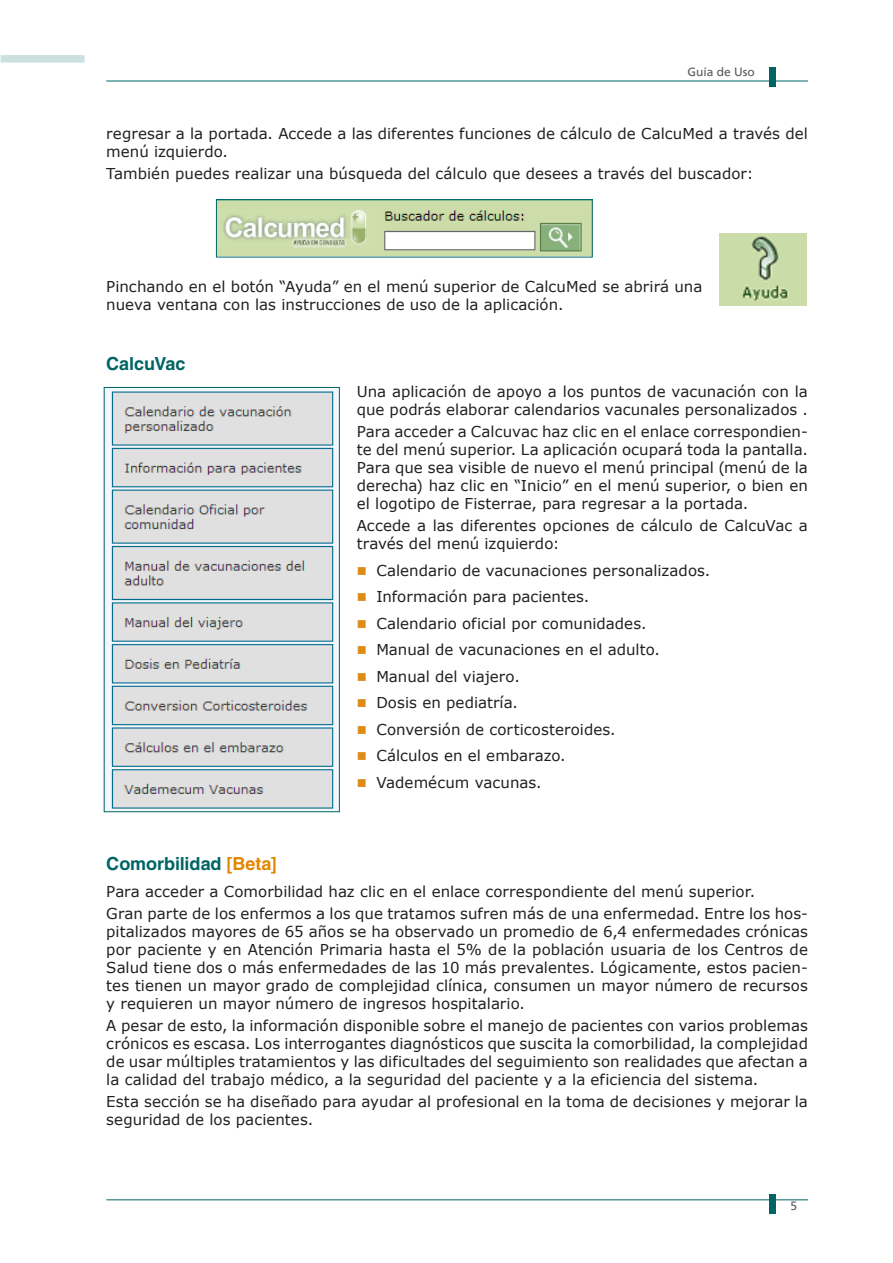
<style>
.page{position:relative;width:893px;height:1263px;background:#fff}
.page>*{position:absolute;margin:0;border:0;box-sizing:border-box;transform-origin:0 0}
.TITULO_1{font:700 18px "Helvetica LT Std";letter-spacing:-.005em;color:#006464}
.PARRAFO_1{font:15px/18px "Verdana";letter-spacing:.005em;color:#231f20}
.BOLILLO{font:15px "Verdana";letter-spacing:.005em;color:#231f20}
.t1{font:12px "Frutiger LT";color:#57585a}
.s1{color:#df8b17}
.s2{color:#e18700}
</style>
<div class="page">
<div style="left:1px;top:55px;width:84px;height:8px;background:#cce0e0"></div>
<hr style="left:106px;top:81px;width:702px;height:1px;background:#006464">
<div style="left:770px;top:67px;width:6px;height:20px;background:#006464"></div>
<div style="left:770px;top:1195px;width:6px;height:19px;background:#006464"></div>
<hr style="left:106px;top:1199px;width:702px;height:1px;background:#006464">
<img style="left:218px;top:201px;width:373px;height:54px">
<div style="left:216px;top:199px;width:377px;height:58px;border:1px solid #006464"></div>
<img style="left:719px;top:234px;width:87px;height:72px">
<img style="left:106px;top:389px;width:232px;height:421px">
<div style="left:104px;top:387px;width:236px;height:425px;border:1px solid #006464"></div>
<p class="t1" style="left:687px;top:65px;width:69px">Guía de Uso</p>
<p class="PARRAFO_1" style="left:106px;top:124px;width:703px">regresar a la portada. Accede a las diferentes funciones de cálculo de CalcuMed a través del menú izquierdo.</p>
<p class="PARRAFO_1" style="left:106px;top:165px;width:649px">También puedes realizar una búsqueda del cálculo que desees a través del buscador:</p>
<p class="PARRAFO_1" style="left:106px;top:278px;width:598px">Pinchando en el botón “Ayuda” en el menú superior de CalcuMed se abrirá una nueva ventana con las instrucciones de uso de la aplicación.</p>
<p class="TITULO_1" style="left:106px;top:353px;width:81px">CalcuVac</p>
<p class="PARRAFO_1" style="left:357px;top:382px;width:453px">Una aplicación de apoyo a los puntos de vacunación con la que podrás elaborar calendarios vacunales personalizados .</p>
<p class="PARRAFO_1" style="left:357px;top:422px;width:453px;text-align:justify">Para acceder a Calcuvac haz clic en el enlace correspondien&shy;te del menú superior. La aplicación ocupará toda la pantalla.<br>Para que sea visible de nuevo el menú principal (menú de la derecha) haz clic en “Inicio” en el menú superior, o bien en el logotipo de Fisterrae, para regresar a la portada.</p>
<p class="PARRAFO_1" style="left:357px;top:517px;width:453px">Accede a las diferentes opciones de cálculo de CalcuVac a través del menú izquierdo:</p>
<p class="BOLILLO" style="left:357px;top:560px;width:355px"><span class="s1">■</span> Calendario de vacunaciones personalizados.</p>
<p class="BOLILLO" style="left:357px;top:587px;width:234px"><span class="s1">■</span> Información para pacientes.</p>
<p class="BOLILLO" style="left:357px;top:613px;width:291px"><span class="s1">■</span> Calendario oficial por comunidades.</p>
<p class="BOLILLO" style="left:357px;top:640px;width:305px"><span class="s1">■</span> Manual de vacunaciones en el adulto.</p>
<p class="BOLILLO" style="left:357px;top:666px;width:165px"><span class="s1">■</span> Manual del viajero.</p>
<p class="BOLILLO" style="left:357px;top:693px;width:163px"><span class="s1">■</span> Dosis en pediatría.</p>
<p class="BOLILLO" style="left:357px;top:719px;width:260px"><span class="s1">■</span> Conversión de corticosteroides.</p>
<p class="BOLILLO" style="left:357px;top:746px;width:210px"><span class="s1">■</span> Cálculos en el embarazo.</p>
<p class="BOLILLO" style="left:357px;top:772px;width:186px"><span class="s1">■</span> Vademécum vacunas.</p>
<p class="TITULO_1" style="left:106px;top:853px;width:172px">Comorbilidad <span class="s2">[Beta]</span></p>
<p class="PARRAFO_1" style="left:106px;top:882px;width:650px">Para acceder a Comorbilidad haz clic en el enlace correspondiente del menú superior.</p>
<p class="PARRAFO_1" style="left:106px;top:904px;width:703px;text-align:justify">Gran parte de los enfermos a los que tratamos sufren más de una enfermedad. Entre los hos&shy;pitalizados mayores de 65 años se ha observado un promedio de 6,4 enfermedades crónicas por paciente y en Atención Primaria hasta el 5% de la población usuaria de los Centros de Salud tiene dos o más enfermedades de las 10 más prevalentes. Lógicamente, estos pacien&shy;tes tienen un mayor grado de complejidad clínica, consumen un mayor número de recursos y requieren un mayor número de ingresos hospitalario.</p>
<p class="PARRAFO_1" style="left:106px;top:1016px;width:703px;text-align:justify">A pesar de esto, la información disponible sobre el manejo de pacientes con varios problemas crónicos es escasa. Los interrogantes diagnósticos que suscita la comorbilidad, la complejidad de usar múltiples tratamientos y las dificultades del seguimiento son realidades que afectan a la calidad del trabajo médico, a la seguridad del paciente y a la eficiencia del sistema.</p>
<p class="PARRAFO_1" style="left:106px;top:1093px;width:703px">Esta sección se ha diseñado para ayudar al profesional en la toma de decisiones y mejorar la seguridad de los pacientes.</p>
<p class="t1" style="left:791px;top:1199px;width:8px">5</p>
</div>
